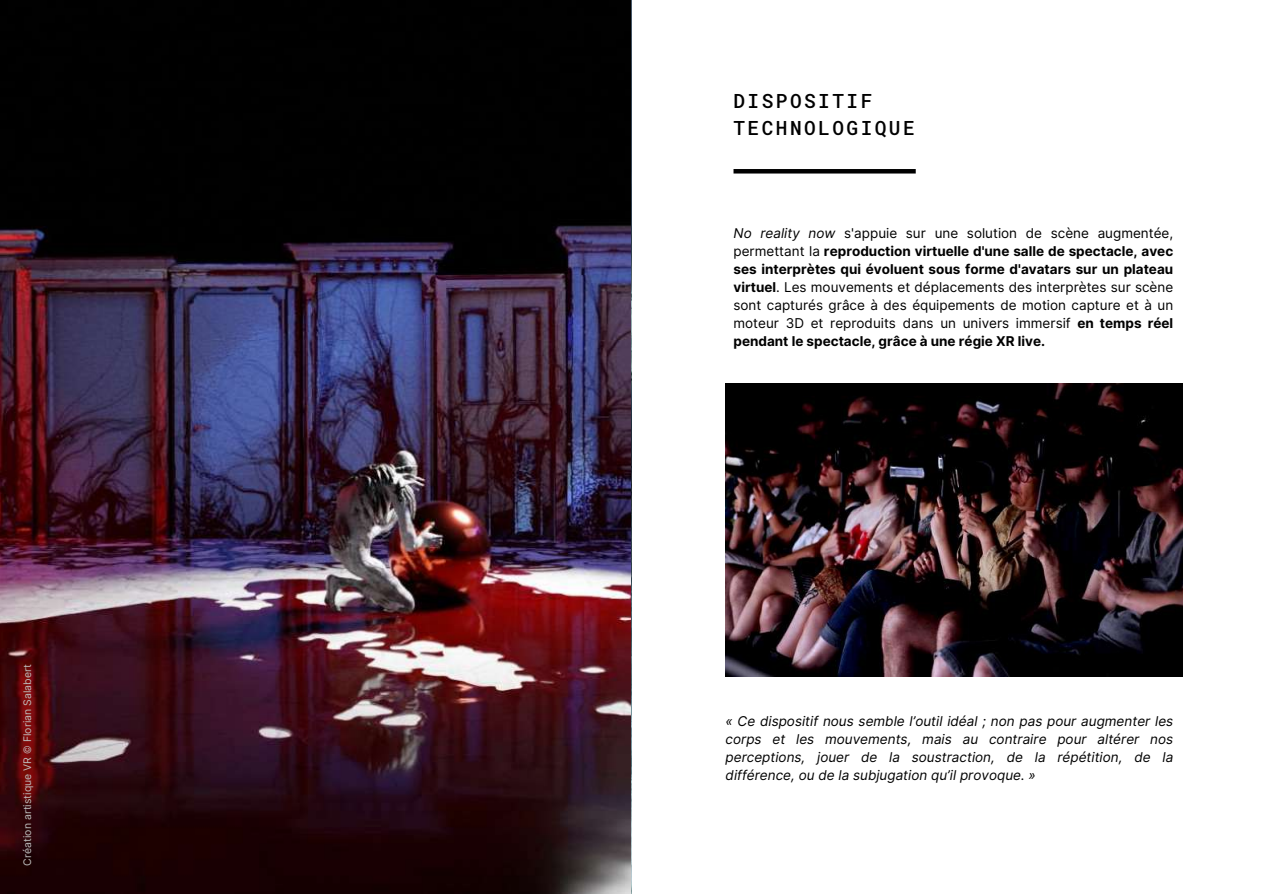
<style>
.page{position:relative;width:1263px;height:894px;background:#fff}
.page>*{position:absolute;margin:0;border:0;box-sizing:border-box;transform-origin:0 0}
.t1{font:500 19.5px/27px "Roboto Mono";letter-spacing:.125em;color:#000}
.t2{font:13.5px/18px "Inter";color:#000;text-align:justify}
.t3{font:italic 13.5px/18px "Inter";color:#000;text-align:justify}
.t4{font:10.5px "Inter";color:#bdbdbd}
.s1{font-style:italic}
.s2{font-weight:700}
</style>
<div class="page">
<img style="left:0;top:0;width:631px;height:893px">
<hr style="left:733px;top:169px;width:183px;height:4px;background:#000">
<img style="left:726px;top:383px;width:456px;height:293px">
<p class="t4" style="left:21px;top:865px;width:203px;rotate:-90deg">Création artistique VR © Florian Salabert</p>
<h1 class="t1" style="left:733px;top:86px;width:183px">DISPOSITIF<br>TECHNOLOGIQUE</h1>
<p class="t2" style="left:733px;top:224px;width:441px"><span class="s1">No reality now</span> s'appuie sur une solution de scène augmentée, permettant la <span class="s2">reproduction virtuelle d'une salle de spectacle, avec ses interprètes qui évoluent sous forme d'avatars sur un plateau virtuel</span>. Les mouvements et déplacements des interprètes sur scène sont capturés grâce à des équipements de motion capture et à un moteur 3D et reproduits dans un univers immersif <span class="s2">en temps réel pendant le spectacle, grâce à une régie XR live.</span></p>
<p class="t3" style="left:726px;top:711px;width:449px">« Ce dispositif nous semble l’outil idéal ; non pas pour augmenter les corps et les mouvements, mais au contraire pour altérer nos perceptions, jouer de la soustraction, de la répétition, de la différence, ou de la subjugation qu’il provoque. »</p>
</div>
